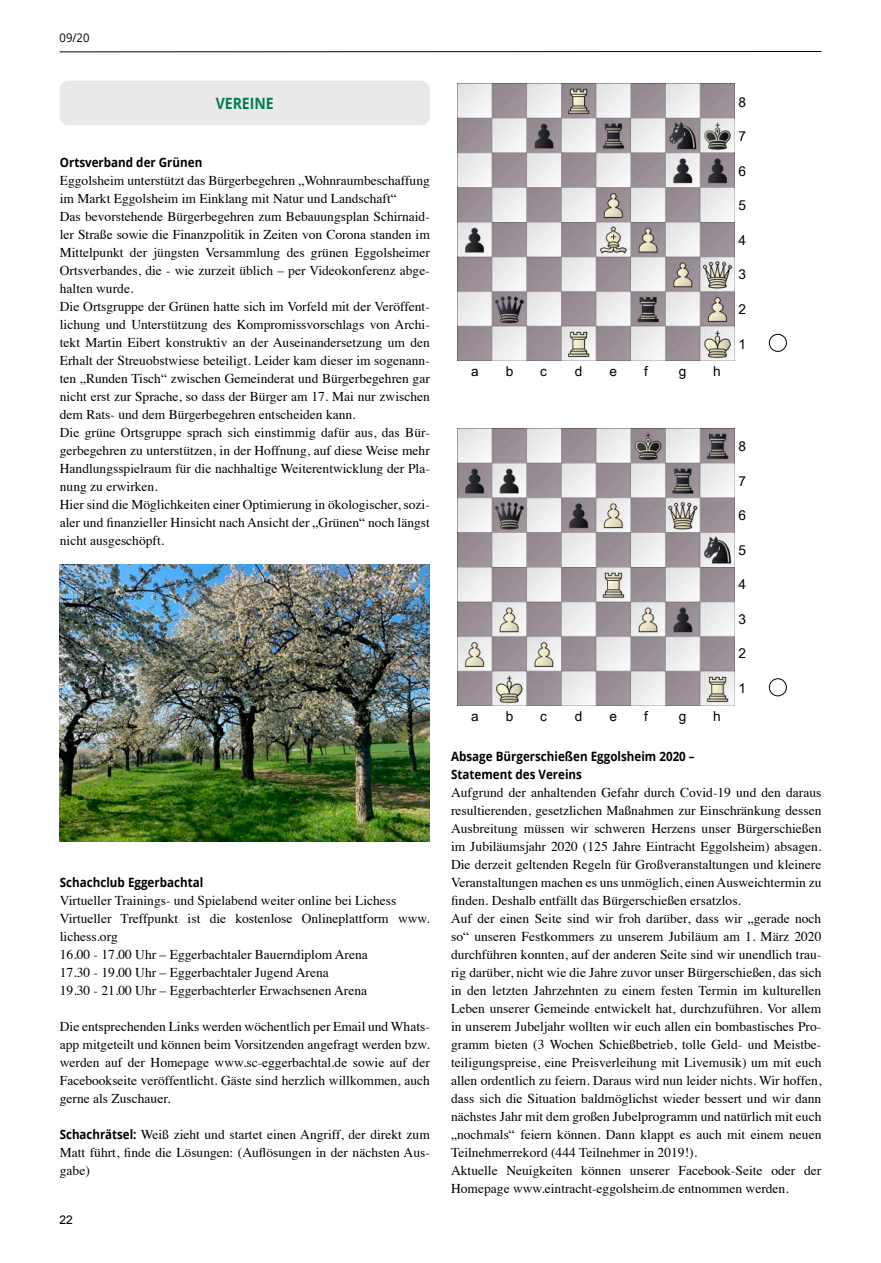
<style>
.page{position:relative;width:881px;height:1263px;background:#fff}
.page>*{position:absolute;margin:0;border:0;box-sizing:border-box;transform-origin:0 0}
.t1{font:700 15.6px "Open Sans";color:#007d51;scale:.9 1}
.t2{font:13.65px "Figurine CB Aries SP";color:#000}
.t3{font:13.5px/18px "Times";color:#000}
.t4{font:700 12.9px/18px "Open Sans";color:#000;scale:.9 1}
.t5{font:12px "Open Sans";color:#000;scale:.94 1}
.t6{font:12px "Arial";color:#000}
.s1{font-family:"Open Sans";font-weight:700;font-size:12.9px}
</style>
<div class="page">
<hr style="left:60px;top:51px;width:761px;height:1px;background:#000">
<div style="left:60px;top:81px;width:369px;height:44px;background:#e9e9e9;border-radius:9px"></div>
<img style="left:457px;top:428px;width:277px;height:277px">
<div style="left:769px;top:679px;width:17px;height:17px;border:1px solid #000;border-radius:50%"></div>
<img style="left:457px;top:84px;width:277px;height:277px">
<div style="left:769px;top:334px;width:17px;height:17px;border:1px solid #000;border-radius:50%"></div>
<img style="left:60px;top:564px;width:369px;height:278px">
<p class="t5" style="left:60px;top:30px;width:33px">09/20</p>
<p class="t1" style="left:215px;top:92px;width:66px">VEREINE</p>
<p class="t4" style="left:60px;top:153px;width:160px">Ortsverband der Grünen</p>
<p class="t3" style="left:60px;top:170px;width:371px">Eggolsheim unterstützt das Bürgerbegehren „Wohnraumbeschaffung im Markt Eggolsheim im Einklang mit Natur und Landschaft“<br>Das bevorstehende Bürgerbegehren zum Bebauungsplan Schirnaid&shy;ler Straße sowie die Finanzpolitik in Zeiten von Corona standen im Mittelpunkt der jüngsten Versammlung des grünen Eggolsheimer Ortsverbandes, die - wie zurzeit üblich – per Videokonferenz abge&shy;halten wurde.<br>Die Ortsgruppe der Grünen hatte sich im Vorfeld mit der Veröffent&shy;lichung und Unterstützung des Kompromissvorschlags von Archi&shy;tekt Martin Eibert konstruktiv an der Auseinandersetzung um den Erhalt der Streuobstwiese beteiligt. Leider kam dieser im sogenann&shy;ten „Runden Tisch“ zwischen Gemeinderat und Bürgerbegehren gar nicht erst zur Sprache, so dass der Bürger am 17. Mai nur zwischen dem Rats- und dem Bürgerbegehren entscheiden kann.<br>Die grüne Ortsgruppe sprach sich einstimmig dafür aus, das Bür&shy;gerbegehren zu unterstützen, in der Hoffnung, auf diese Weise mehr Handlungsspielraum für die nachhaltige Weiterentwicklung der Pla&shy;nung zu erwirken.<br>Hier sind die Möglichkeiten einer Optimierung in ökologischer, sozi&shy;aler und finanzieller Hinsicht nach Ansicht der „Grünen“ noch längst nicht ausgeschöpft.</p>
<p class="t4" style="left:60px;top:873px;width:161px">Schachclub Eggerbachtal</p>
<p class="t3" style="left:60px;top:890px;width:371px">Virtueller Trainings- und Spielabend weiter online bei Lichess Virtueller Treffpunkt ist die kostenlose Onlineplattform www. lichess.org<br>16.00 - 17.00 Uhr – Eggerbachtaler Bauerndiplom Arena<br>17.30 - 19.00 Uhr – Eggerbachtaler Jugend Arena<br>19.30 - 21.00 Uhr – Eggerbachterler Erwachsenen Arena</p>
<p class="t3" style="left:60px;top:1016px;width:371px;text-align:justify">Die entsprechenden Links werden wöchentlich per Email und Whats&shy;app mitgeteilt und können beim Vorsitzenden angefragt werden bzw. werden auf der Homepage www.sc-eggerbachtal.de sowie auf der Facebookseite veröffentlicht. Gäste sind herzlich willkommen, auch gerne als Zuschauer.</p>
<p class="t3" style="left:60px;top:1124px;width:371px;text-align:justify"><span class="s1">Schachrätsel:</span> Weiß zieht und startet einen Angriff, der direkt zum Matt führt, finde die Lösungen: (Auflösungen in der nächsten Aus&shy;gabe)</p>
<p class="t6" style="left:60px;top:1212px;width:15px">22</p>
<p class="t2" style="left:471px;top:364px;width:9px">a</p>
<p class="t2" style="left:505px;top:364px;width:9px">b</p>
<p class="t2" style="left:540px;top:364px;width:8px">c</p>
<p class="t2" style="left:574px;top:364px;width:9px">d</p>
<p class="t2" style="left:609px;top:364px;width:9px">e</p>
<p class="t2" style="left:643px;top:364px;width:5px">f</p>
<p class="t2" style="left:678px;top:364px;width:9px">g</p>
<p class="t2" style="left:713px;top:364px;width:9px">h</p>
<p class="t2" style="left:738px;top:94px;width:9px">8</p>
<p class="t2" style="left:738px;top:129px;width:9px">7</p>
<p class="t2" style="left:738px;top:164px;width:9px">6</p>
<p class="t2" style="left:738px;top:198px;width:9px">5</p>
<p class="t2" style="left:738px;top:233px;width:9px">4</p>
<p class="t2" style="left:738px;top:267px;width:9px">3</p>
<p class="t2" style="left:738px;top:302px;width:9px">2</p>
<p class="t2" style="left:738px;top:336px;width:9px">1</p>
<p class="t2" style="left:471px;top:709px;width:9px">a</p>
<p class="t2" style="left:505px;top:709px;width:9px">b</p>
<p class="t2" style="left:540px;top:709px;width:8px">c</p>
<p class="t2" style="left:574px;top:709px;width:9px">d</p>
<p class="t2" style="left:609px;top:709px;width:9px">e</p>
<p class="t2" style="left:643px;top:709px;width:5px">f</p>
<p class="t2" style="left:678px;top:709px;width:9px">g</p>
<p class="t2" style="left:713px;top:709px;width:9px">h</p>
<p class="t2" style="left:738px;top:439px;width:9px">8</p>
<p class="t2" style="left:738px;top:473px;width:9px">7</p>
<p class="t2" style="left:738px;top:508px;width:9px">6</p>
<p class="t2" style="left:738px;top:543px;width:9px">5</p>
<p class="t2" style="left:738px;top:577px;width:9px">4</p>
<p class="t2" style="left:738px;top:612px;width:9px">3</p>
<p class="t2" style="left:738px;top:646px;width:9px">2</p>
<p class="t2" style="left:738px;top:681px;width:9px">1</p>
<p class="t4" style="left:451px;top:747px;width:272px">Absage Bürgerschießen Eggolsheim 2020 –<br>Statement des Vereins</p>
<p class="t3" style="left:451px;top:782px;width:371px">Aufgrund der anhaltenden Gefahr durch Covid-19 und den daraus resultierenden, gesetzlichen Maßnahmen zur Einschränkung dessen Ausbreitung müssen wir schweren Herzens unser Bürgerschießen im Jubiläumsjahr 2020 (125 Jahre Eintracht Eggolsheim) absagen.<br>Die derzeit geltenden Regeln für Großveranstaltungen und kleinere Veranstaltungen machen es uns unmöglich, einen Ausweichtermin zu finden. Deshalb entfällt das Bürgerschießen ersatzlos.<br>Auf der einen Seite sind wir froh darüber, dass wir „gerade noch so“ unseren Festkommers zu unserem Jubiläum am 1. März 2020 durchführen konnten, auf der anderen Seite sind wir unendlich trau&shy;rig darüber, nicht wie die Jahre zuvor unser Bürgerschießen, das sich in den letzten Jahrzehnten zu einem festen Termin im kulturellen Leben unserer Gemeinde entwickelt hat, durchzuführen. Vor allem in unserem Jubeljahr wollten wir euch allen ein bombastisches Pro&shy;gramm bieten (3 Wochen Schießbetrieb, tolle Geld- und Meistbe&shy;teiligungspreise, eine Preisverleihung mit Livemusik) um mit euch allen ordentlich zu feiern. Daraus wird nun leider nichts. Wir hoffen, dass sich die Situation baldmöglichst wieder bessert und wir dann nächstes Jahr mit dem großen Jubelprogramm und natürlich mit euch „nochmals“ feiern können. Dann klappt es auch mit einem neuen Teilnehmerrekord (444 Teilnehmer in 2019!).<br>Aktuelle Neuigkeiten können unserer Facebook-Seite oder der Homepage www.eintracht-eggolsheim.de entnommen werden.</p>
</div>
